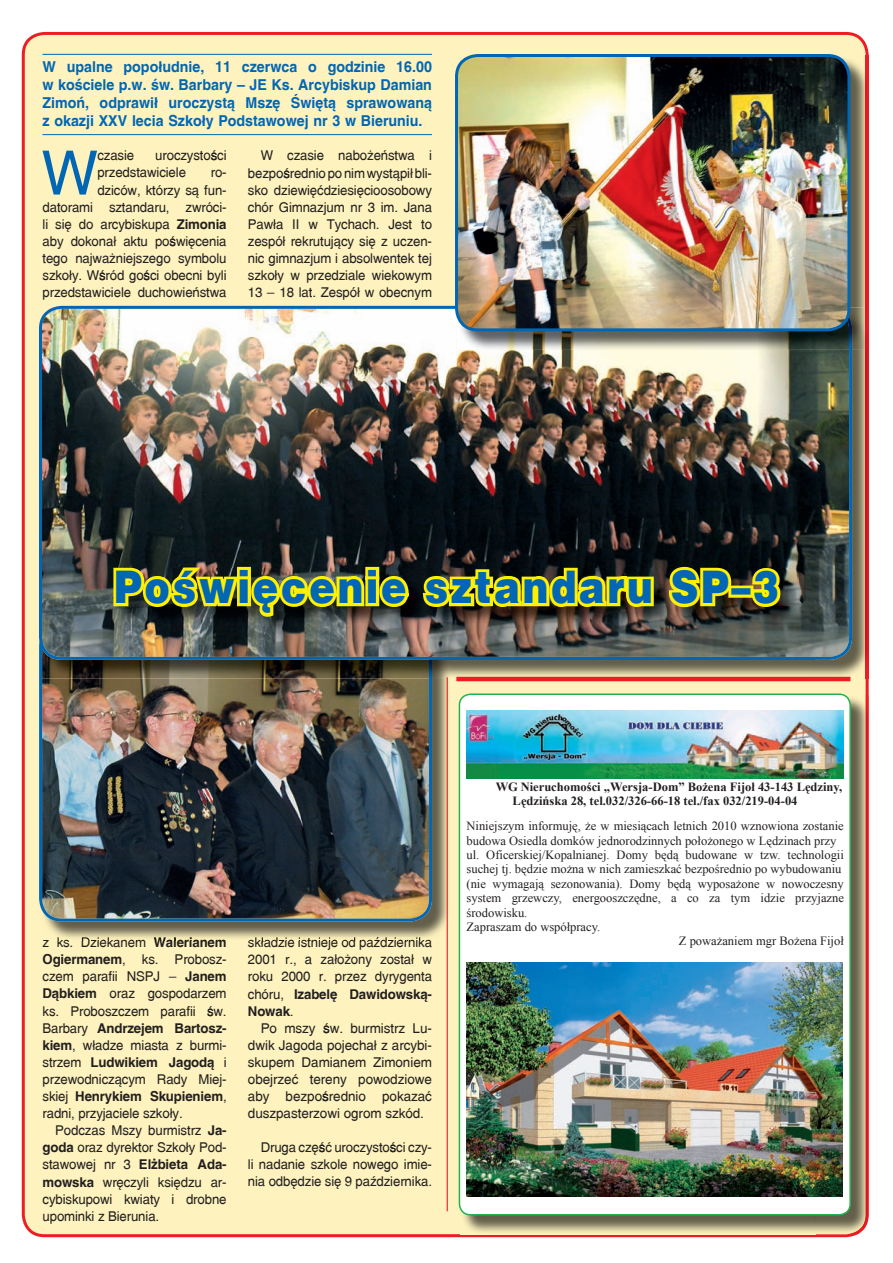
<style>
.page{position:relative;width:893px;height:1263px;background:#fff}
.page>*{position:absolute;margin:0;border:0;box-sizing:border-box;transform-origin:0 0}
.t1{font:61.05px "Switzerland";color:#0166b3}
.t2{font:900 45px "Switzerland";letter-spacing:.07em;color:#0166b3;scale:.85 1}
.t3{font:700 15px/18px "Switzerland";color:#0166b3;text-align:justify;scale:.95 1}
.t4{font:13.5px/17.1px "Switzerland";letter-spacing:-.01em;color:#231f20;text-align:justify}
.t5{font:12.6px "Times New Roman";color:#231f20}
.t6{font:700 12.6px/14.4px "Times New Roman";color:#231f20}
.s1{font-weight:700}
</style>
<div class="page">
<div style="left:22px;top:32px;width:847px;height:1205px;background:#fef3be"></div>
<img style="left:41px;top:678px;width:409px;height:262px">
<img style="left:43px;top:937px;width:103px;height:3px">
<img style="left:154px;top:937px;width:73px;height:3px">
<img style="left:248px;top:937px;width:184px;height:3px">
<img style="left:39px;top:660px;width:393px;height:262px">
<img style="left:814px;top:350px;width:55px;height:328px">
<img style="left:432px;top:660px;width:382px;height:18px">
<img style="left:41px;top:660px;width:391px;height:18px">
<img style="left:39px;top:306px;width:813px;height:354px">
<img style="left:412px;top:568px;width:386px;height:67px">
<img style="left:110px;top:561px;width:302px;height:117px">
<img style="left:419px;top:565px;width:238px;height:112px">
<svg style="left:665px;top:562px;width:71px;height:50px;background:#91860f"></svg>
<div style="left:728px;top:585px;width:25px;height:13px;border:6px solid #fff101"></div>
<svg style="left:748px;top:563px;width:37px;height:48px;background:#8e850e"></svg>
<hr style="left:43px;top:54px;width:389px;height:1px;background:#0166b3">
<hr style="left:43px;top:134px;width:389px;height:1px;background:#0166b3">
<img style="left:849px;top:56px;width:20px;height:252px">
<img style="left:852px;top:308px;width:17px;height:42px">
<img style="left:457px;top:306px;width:395px;height:44px">
<img style="left:456px;top:56px;width:393px;height:274px">
<div style="left:455px;top:54px;width:395px;height:277px;border:3px solid #0166b3;border-radius:21px"></div>
<img style="left:460px;top:695px;width:386px;height:539px">
<img style="left:846px;top:695px;width:23px;height:539px">
<div style="left:459px;top:694px;width:391px;height:521px;background:#fff;border-radius:11px"></div>
<img style="left:467px;top:710px;width:376px;height:69px">
<img style="left:466px;top:962px;width:377px;height:235px">
<div style="left:459px;top:693px;width:392px;height:522px;border:2px solid #23b24b;border-radius:11px"></div>
<hr style="left:456px;top:677px;width:394px;height:4px;background:#ee1d23">
<hr style="left:447px;top:677px;width:1px;height:534px;background:#ee1d23">
<p class="t3" style="left:43px;top:57px;width:411px">W upalne popo³udnie, 11 czerwca o godzinie 16.00 w koœciele p.w. œw. Barbary – JE Ks. Arcybiskup Damian Zimoñ, odprawi³ uroczyst¹ Mszê Œwiêt¹ sprawowan¹ z okazji XXV lecia Szko³y Podstawowej nr 3 w Bieruniu.</p>
<h1 class="t1" style="left:42px;top:137px;width:58px">W</h1>
<p class="t4" style="left:97px;top:147px;width:38px">czasie</p>
<p class="t4" style="left:97px;top:147px;width:131px;text-indent:58px">uroczystoœci przedstawiciele</p>
<p class="t4" style="left:43px;top:164px;width:186px;text-align:right">ro-<br>dziców, którzy s¹ fun-<br>datorami sztandaru, zwróci&shy;li siê do arcybiskupa <span class="s1">Zimonia </span>aby dokona³ aktu poœwiêcenia tego najważniejszego symbolu szkoły. Wœród goœci obecni byli przedstawiciele duchowieñstwa</p>
<p class="t4" style="left:248px;top:147px;width:186px;text-indent:13px">W czasie nabo¿eñstwa i bezpoœrednio po nim wyst¹pi³ bli&shy;sko dziewiêædziesiêcioosobowy chór Gimnazjum nr 3 im. Jana Paw³a II w Tychach. Jest to zespó³ rekrutuj¹cy siê z uczen&shy;nic gimnazjum i absolwentek tej szko³y w przedziale wiekowym 13 – 18 lat. Zespó³ w obecnym</p>
<h2 class="t2" style="left:114px;top:560px;width:783px">Poœwiêcenie sztandaru SP–3</h2>
<p class="t4" style="left:43px;top:934px;width:186px">z ks. Dziekanem <span class="s1">Walerianem Ogiermanem</span>, ks. Probosz&shy;czem parafii NSPJ – <span class="s1">Janem D¹bkiem</span> oraz gospodarzem ks. Proboszczem parafii œw.<br>Barbary <span class="s1">Andrzejem Bartosz&shy;kiem</span>, w³adze miasta z burmi&shy;strzem <span class="s1">Ludwikiem Jagod¹</span> i przewodnicz¹cym Rady Miej&shy;skiej <span class="s1">Henrykiem Skupieniem</span>, radni, przyjaciele szko³y.</p>
<p class="t4" style="left:43px;top:1122px;width:186px;text-indent:13px">Podczas Mszy burmistrz <span class="s1">Ja&shy;goda</span> oraz dyrektor Szko³y Pod&shy;stawowej nr 3 <span class="s1">El¿bieta Ada&shy;mowska</span> wrêczyli ksiêdzu ar&shy;cybiskupowi kwiaty i drobne upominki z Bierunia.</p>
<p class="t4" style="left:248px;top:934px;width:186px">sk³adzie istnieje od paŸdziernika 2001 r., a za³o¿ony zosta³ w roku 2000 r. przez dyrygenta chóru, <span class="s1">Izabelê Dawidowsk¹- Nowak</span>.</p>
<p class="t4" style="left:248px;top:1019px;width:186px;text-indent:13px">Po mszy św. burmistrz Lu&shy;dwik Jagoda pojechał z arcybi&shy;skupem Damianem Zimoniem obejrzeć tereny powodziowe aby bezpośrednio pokazać duszpasterzowi ogrom szkód.</p>
<p class="t4" style="left:248px;top:1139px;width:186px;text-indent:13px">Druga czêœæ uroczystoœci czy&shy;li nadanie szkole nowego imie&shy;nia odbêdzie siê 9 paŸdziernika.</p>
<p class="t6" style="left:513px;top:779px;width:331px;text-indent:-17px">WG Nieruchomości „Wersja-Dom” Bożena Fijoł 43-143 Lędziny,<br>Lędzińska 28, tel.032/326-66-18 tel./fax 032/219-04-04</p>
<p class="t5" style="left:466px;top:817px;width:379px">Niniejszym informuję, że w miesiącach letnich 2010 wznowiona zostanie</p>
<p class="t5" style="left:466px;top:832px;width:371px">budowa Osiedla domków jednorodzinnych położonego w Lędzinach przy</p>
<p class="t5" style="left:466px;top:846px;width:379px">ul. Oficerskiej/Kopalnianej. Domy będą budowane w tzw. technologii</p>
<p class="t5" style="left:466px;top:861px;width:376px">suchej tj. będzie można w nich zamieszkać bezpośrednio po wybudowaniu</p>
<p class="t5" style="left:466px;top:875px;width:379px">(nie wymagają sezonowania). Domy będą wyposażone w nowoczesny</p>
<p class="t5" style="left:466px;top:889px;width:379px">system grzewczy, energooszczędne, a co za tym idzie przyjazne</p>
<p class="t5" style="left:466px;top:904px;width:62px">środowisku.</p>
<p class="t5" style="left:466px;top:918px;width:135px">Zapraszam do współpracy.</p>
<p class="t5" style="left:679px;top:933px;width:166px">Z poważaniem mgr Bożena Fijoł</p>
</div>
